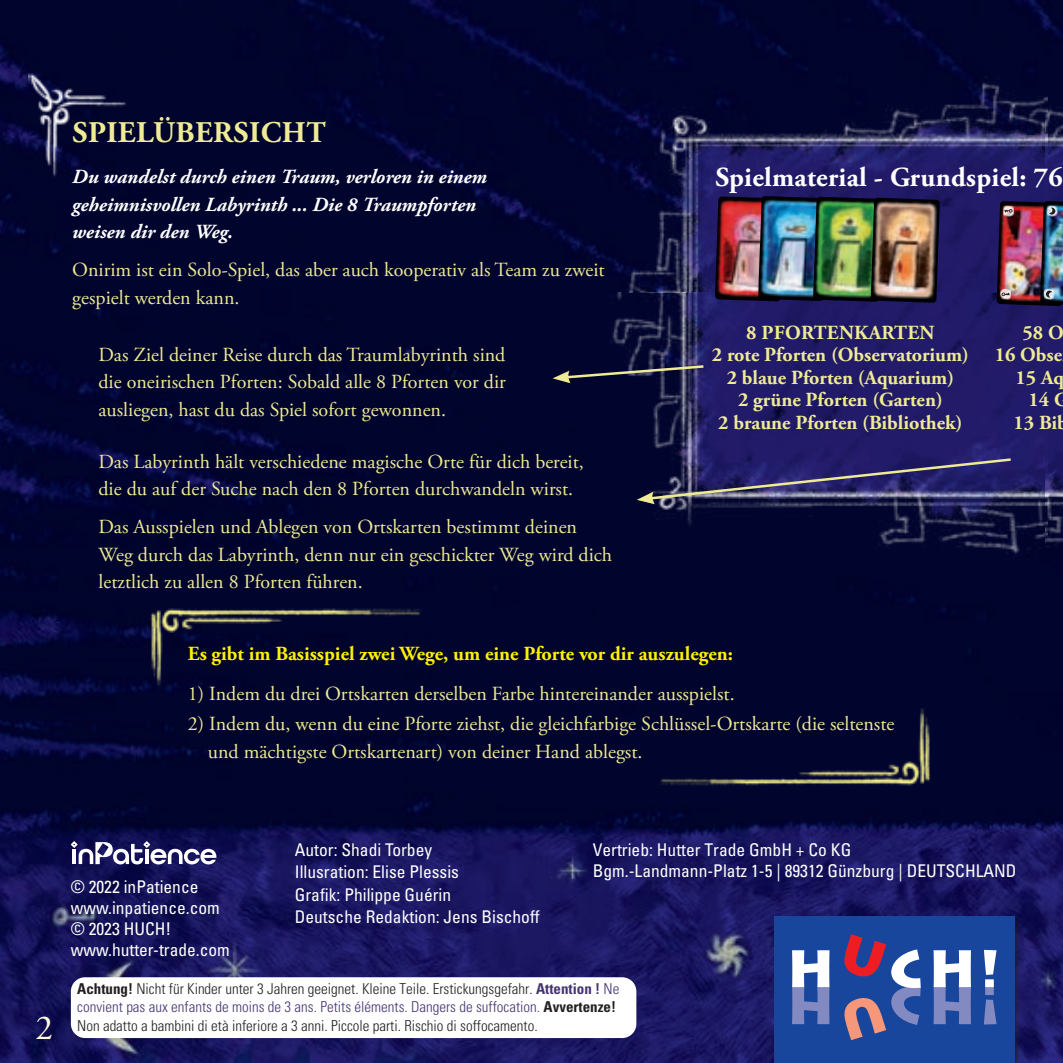
<style>
.page{position:relative;width:1063px;height:1063px;background:#fff}
.page>*{position:absolute;margin:0;border:0;box-sizing:border-box;transform-origin:0 0}
.t1{font:35px "Adobe Garamond Pro";color:#fffce1}
.t2{font:700 30px "Adobe Garamond Pro";letter-spacing:.015em;color:#efeb94}
.t3{font:700 27.5px "Adobe Garamond Pro";letter-spacing:.01em;color:#fff}
.t4{font:20px/27.5px "Adobe Garamond Pro";color:#efeb94}
.t5{font:700 20px/22.5px "Adobe Garamond Pro";color:#efeb94;text-align:center}
.t6{font:italic 700 20px/27.5px "Adobe Garamond Pro";color:#fff}
.t7{font:700 20px "Adobe Garamond Pro";color:#fff101}
.t8{font:condensed 17.5px/21px "Univers";color:#fff}
.t9{font:300 condensed 15px/18.8px "Univers";color:#231f20}
.s1{font-weight:700}
.s2{font-weight:700;color:#463571}
.s3{color:#463571}
</style>
<div class="page">
<img style="left:0;top:0;width:1063px;height:1063px">
<img style="left:28px;top:71px;width:102px;height:107px">
<img style="left:597px;top:76px;width:448px;height:483px">
<img style="left:1045px;top:76px;width:18px;height:483px">
<img style="left:715px;top:196px;width:225px;height:107px">
<img style="left:997px;top:201px;width:66px;height:105px">
<svg style="left:553px;top:364px;width:153px;height:19px;background:#313248"></svg>
<svg style="left:637px;top:457px;width:376px;height:47px;background:#353367"></svg>
<img style="left:141px;top:597px;width:298px;height:106px">
<img style="left:642px;top:691px;width:298px;height:106px">
<hr style="left:73px;top:849px;width:3px;height:15px;background:#fff">
<svg style="left:71px;top:841px;width:7px;height:7px"></svg>
<svg style="left:74px;top:842px;width:142px;height:22px"></svg>
<div style="left:71px;top:977px;width:565px;height:61px;background:#fff;border-radius:14px"></div>
<div style="left:774px;top:916px;width:246px;height:147px;background:#231f20;opacity:.75"></div>
<div style="left:774px;top:917px;width:240px;height:146px;background:#18469d"></div>
<svg style="left:792px;top:950px;width:37px;height:74px"></svg>
<svg style="left:844px;top:934px;width:77px;height:106px"></svg>
<svg style="left:934px;top:950px;width:37px;height:74px"></svg>
<svg style="left:984px;top:950px;width:13px;height:75px"></svg>
<h2 class="t2" style="left:72px;top:115px;width:255px">SPIELÜBERSICHT</h2>
<p class="t6" style="left:72px;top:164px;width:416px">Du wandelst durch einen Traum, verloren in einem geheimnisvollen Labyrinth ... Die 8 Traumpforten weisen dir den Weg.</p>
<p class="t4" style="left:72px;top:257px;width:534px">Onirim ist ein Solo-Spiel, das aber auch kooperativ als Team zu zweit gespielt werden kann.</p>
<p class="t4" style="left:98px;top:342px;width:409px;text-align:justify">Das Ziel deiner Reise durch das Traumlabyrinth sind die oneirischen Pforten: Sobald alle 8 Pforten vor dir ausliegen, hast du das Spiel sofort gewonnen.</p>
<p class="t4" style="left:98px;top:448px;width:487px">Das Labyrinth hält verschiedene magische Orte für dich bereit, die du auf der Suche nach den 8 Pforten durchwandeln wirst.</p>
<p class="t4" style="left:98px;top:514px;width:515px">Das Ausspielen und Ablegen von Ortskarten bestimmt deinen<br>Weg durch das Labyrinth, denn nur ein geschickter Weg wird dich letztlich zu allen 8 Pforten führen.</p>
<h3 class="t3" style="left:716px;top:161px;width:349px">Spielmaterial - Grundspiel: 76</h3>
<p class="t5" style="left:712px;top:322px;width:259px">8 PFORTENKARTEN<br>2 rote Pforten (Observatorium)<br>2 blaue Pforten (Aquarium)<br>2 grüne Pforten (Garten)<br>2 braune Pforten (Bibliothek)</p>
<p class="t5" style="left:1022px;top:322px;width:43px">58 O</p>
<p class="t5" style="left:995px;top:344px;width:69px">16 Obse</p>
<p class="t5" style="left:1016px;top:367px;width:50px">15 Aq</p>
<p class="t5" style="left:1028px;top:389px;width:42px">14 G</p>
<p class="t5" style="left:1013px;top:412px;width:56px">13 Bib</p>
<p class="t7" style="left:188px;top:642px;width:547px">Es gibt im Basisspiel zwei Wege, um eine Pforte vor dir auszulegen:</p>
<p class="t4" style="left:188px;top:681px;width:548px">1) Indem du drei Ortskarten derselben Farbe hintereinander ausspielst.</p>
<p class="t4" style="left:208px;top:711px;width:688px;text-indent:-20px">2) Indem du, wenn du eine Pforte ziehst, die gleichfarbige Schlüssel-Ortskarte (die seltenste und mächtigste Ortskartenart) von deiner Hand ablegst.</p>
<h1 class="t1" style="left:35px;top:1007px;width:19px">2</h1>
<p class="t8" style="left:295px;top:838px;width:246px;line-height:22.5px">Autor: Shadi Torbey<br>Illusration: Elise Plessis<br>Grafik: Philippe Guérin<br>Deutsche Redaktion: Jens Bischoff</p>
<p class="t8" style="left:593px;top:839px;width:425px">Vertrieb: Hutter Trade GmbH + Co KG<br>Bgm.-Landmann-Platz 1-5 | 89312 Günzburg | DEUTSCHLAND</p>
<p class="t8" style="left:71px;top:876px;width:161px">© 2022 inPatience www.inpatience.com © 2023 HUCH! www.hutter-trade.com</p>
<p class="t9" style="left:77px;top:979px;width:544px"><span class="s1">Achtung!</span> Nicht für Kinder unter 3 Jahren geeignet. Kleine Teile. Erstickungsgefahr. <span class="s2">Attention !</span> <span class="s3">Ne convient pas aux enfants de moins de 3 ans. Petits éléments. Dangers de suffocation.</span> <span class="s1">Avvertenze!<br></span>Non adatto a bambini di età inferiore a 3 anni. Piccole parti. Rischio di soffocamento.</p>
</div>
